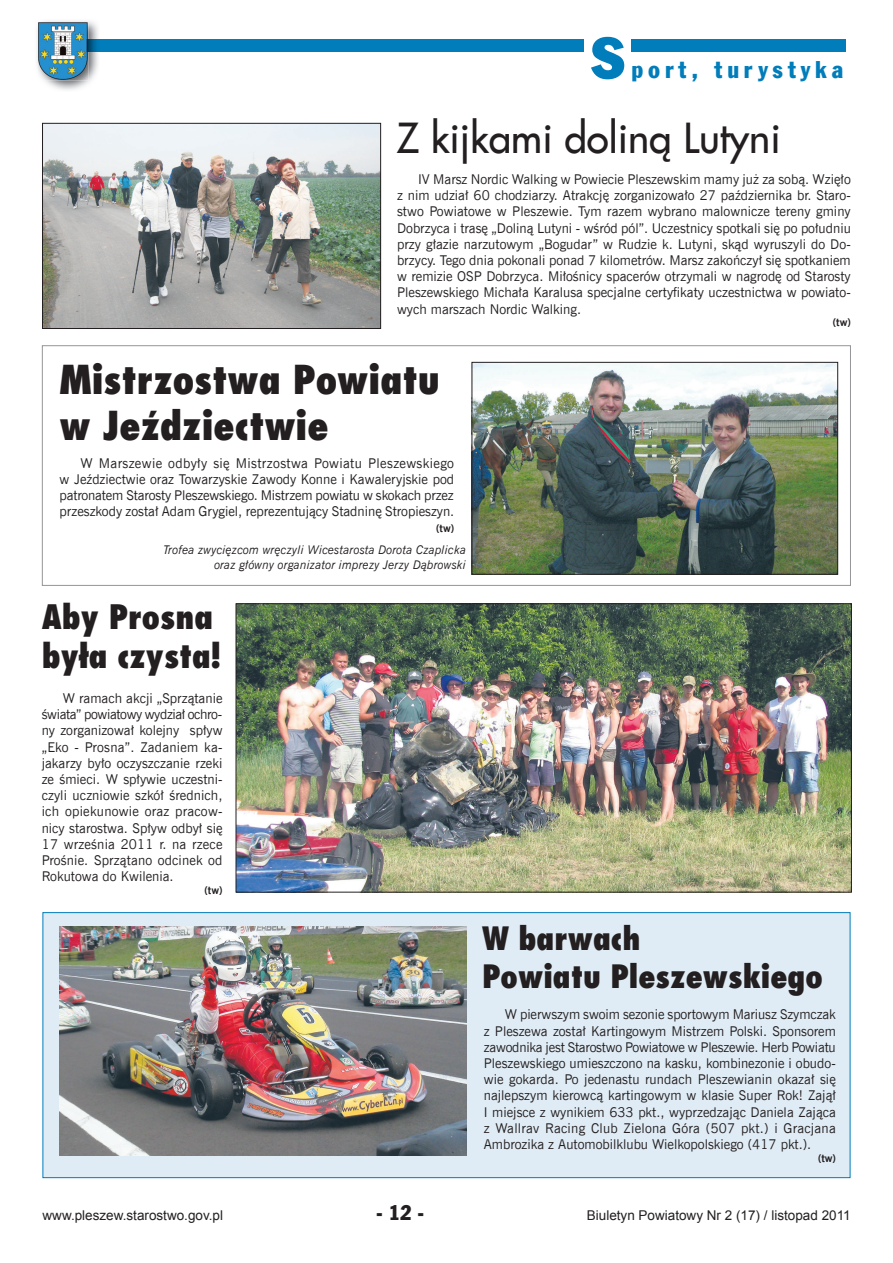
<style>
.page{position:relative;width:893px;height:1263px;background:#fff}
.page>*{position:absolute;margin:0;border:0;box-sizing:border-box;transform-origin:0 0}
.t1{font:81px "Frank Goth Cn EU";color:#007dba}
.t2{font:40.5px "Fujiyama 2";color:#231f20}
.t3{font:800 39px/46.8px "Fujiyama";color:#231f20}
.t4{font:800 33px/39.6px "Fujiyama";color:#231f20}
.t5{font:800 31.5px/37.8px "Fujiyama";color:#231f20}
.t6{font:24px "Frank Goth Cn EU";letter-spacing:.2em;color:#007dba}
.t7{font:21px "Frank Goth Cn EU";color:#231f20}
.t8{font:13.5px/16.2px "News Goth EU";color:#231f20;text-align:justify}
.t9{font:13.5px "Arial";color:#231f20}
.t10{font:italic 12px/14.4px "News Goth EU";color:#231f20;text-align:right}
.t11{font:700 10.5px "News Goth EU";color:#231f20}
</style>
<div class="page">
<div style="left:43px;top:912px;width:807px;height:266px;background:#e0ecf5;border:1px solid #007dba"></div>
<div style="left:82px;top:39px;width:502px;height:13px;background:#007dba"></div>
<img style="left:37px;top:21px;width:61px;height:69px">
<img style="left:38px;top:22px;width:50px;height:59px">
<svg style="left:82px;top:39px;width:16px;height:13px"></svg>
<div style="left:632px;top:39px;width:214px;height:12px;background:#007dba"></div>
<img style="left:474px;top:364px;width:362px;height:208px">
<div style="left:472px;top:362px;width:366px;height:212px;border:1px solid #231f20"></div>
<img style="left:60px;top:926px;width:407px;height:229px">
<img style="left:44px;top:125px;width:335px;height:202px">
<div style="left:42px;top:123px;width:339px;height:206px;border:1px solid #231f20"></div>
<img style="left:238px;top:606px;width:612px;height:284px">
<div style="left:236px;top:604px;width:616px;height:288px;border:1px solid #231f20"></div>
<div style="left:42px;top:345px;width:809px;height:241px;border:1px solid #939598"></div>
<h1 class="t1" style="left:590px;top:-3px;width:37px">s</h1>
<h3 class="t6" style="left:632px;top:54px;width:213px">port, turystyka</h3>
<h2 class="t2" style="left:397px;top:108px;width:386px">Z kijkami doliną Lutyni</h2>
<p class="t8" style="left:397px;top:171px;width:455px;text-indent:21px">IV Marsz Nordic Walking w Powiecie Pleszewskim mamy już za sobą. Wzięło z nim udział 60 chodziarzy. Atrakcję zorganizowało 27 października br. Staro&shy;stwo Powiatowe w Pleszewie. Tym razem wybrano malownicze tereny gminy Dobrzyca i trasę „Doliną Lutyni - wśród pól”. Uczestnicy spotkali się po południu przy głazie narzutowym „Bogudar” w Rudzie k. Lutyni, skąd wyruszyli do Do&shy;brzycy. Tego dnia pokonali ponad 7 kilometrów. Marsz zakończył się spotkaniem w remizie OSP Dobrzyca. Miłośnicy spacerów otrzymali w nagrodę od Starosty Pleszewskiego Michała Karalusa specjalne certyfikaty uczestnictwa w powiato&shy;wych marszach Nordic Walking.</p>
<p class="t11" style="left:833px;top:316px;width:19px">(tw)</p>
<h3 class="t3" style="left:60px;top:355px;width:382px">Mistrzostwa Powiatu w Jeździectwie</h3>
<p class="t8" style="left:60px;top:455px;width:396px;text-indent:21px">W Marszewie odbyły się Mistrzostwa Powiatu Pleszewskiego w Jeździectwie oraz Towarzyskie Zawody Konne i Kawaleryjskie pod patronatem Starosty Pleszewskiego. Mistrzem powiatu w skokach przez przeszkody został Adam Grygiel, reprezentujący Stadninę Stropieszyn.</p>
<p class="t11" style="left:436px;top:521px;width:19px">(tw)</p>
<p class="t10" style="left:163px;top:543px;width:304px">Trofea zwycięzcom wręczyli Wicestarosta Dorota Czaplicka oraz główny organizator imprezy Jerzy Dąbrowski</p>
<h3 class="t4" style="left:42px;top:596px;width:181px">Aby Prosna była czysta!</h3>
<p class="t8" style="left:42px;top:690px;width:182px;text-indent:21px">W ramach akcji „Sprzątanie świata” powiatowy wydział ochro&shy;ny zorganizował kolejny spływ „Eko - Prosna”. Zadaniem ka&shy;jakarzy było oczyszczanie rzeki ze śmieci. W spływie uczestni&shy;czyli uczniowie szkół średnich, ich opiekunowie oraz pracow&shy;nicy starostwa. Spływ odbył się 17 września 2011 r. na rzece Prośnie. Sprzątano odcinek od Rokutowa do Kwilenia.</p>
<p class="t11" style="left:205px;top:883px;width:19px">(tw)</p>
<h3 class="t5" style="left:482px;top:919px;width:342px">W barwach<br>Powiatu Pleszewskiego</h3>
<p class="t8" style="left:484px;top:1007px;width:354px;text-indent:21px">W pierwszym swoim sezonie sportowym Mariusz Szymczak z Pleszewa został Kartingowym Mistrzem Polski. Sponsorem zawodnika jest Starostwo Powiatowe w Pleszewie. Herb Powiatu Pleszewskiego umieszczono na kasku, kombinezonie i obudo&shy;wie gokarda. Po jedenastu rundach Pleszewianin okazał się najlepszym kierowcą kartingowym w klasie Super Rok! Zajął I miejsce z wynikiem 633 pkt., wyprzedzając Daniela Zająca z Wallrav Racing Club Zielona Góra (507 pkt.) i Gracjana Ambrozika z Automobilklubu Wielkopolskiego (417 pkt.).</p>
<p class="t11" style="left:818px;top:1151px;width:19px">(tw)</p>
<p class="t9" style="left:43px;top:1206px;width:182px">www.pleszew.starostwo.gov.pl</p>
<h3 class="t7" style="left:376px;top:1198px;width:49px">- 12 -</h3>
<p class="t9" style="left:587px;top:1206px;width:265px">Biuletyn Powiatowy Nr 2 (17) / listopad 2011</p>
</div>
